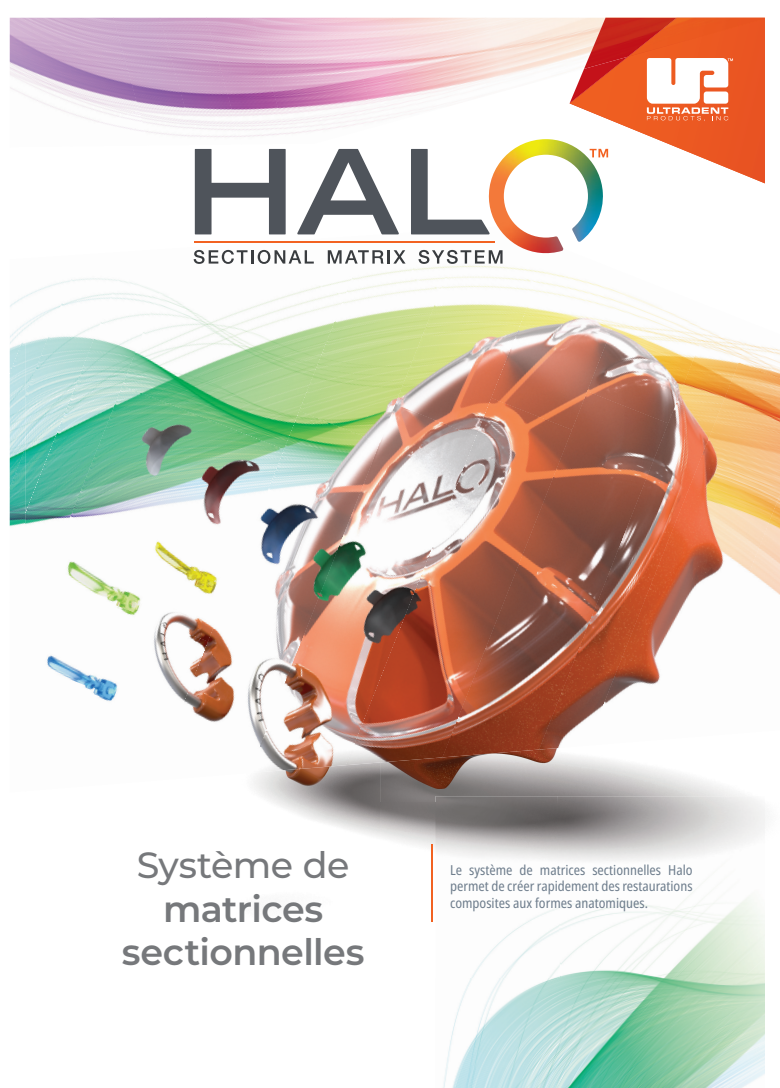
<style>
.page{position:relative;width:780px;height:1088px;background:#fff}
.page>*{position:absolute;margin:0;border:0;box-sizing:border-box;transform-origin:0 0}
.t1{font:600 36.38px/43.8px "Montserrat";letter-spacing:-.015em;color:#76787b;text-align:center}
.t2{font:500 36.38px "Montserrat";letter-spacing:-.015em;color:#76787b}
.t3{font:condensed 13.75px/16.5px "Noto Sans";color:#6f7e8d;text-align:justify}
</style>
<div class="page">
<img style="left:10px;top:488px;width:15px;height:39px">
<img style="left:10px;top:373px;width:15px;height:115px">
<img style="left:10px;top:296px;width:15px;height:77px">
<img style="left:327px;top:234px;width:82px;height:43px">
<img style="left:409px;top:234px;width:136px;height:43px">
<img style="left:327px;top:238px;width:8px;height:9px">
<img style="left:545px;top:272px;width:23px;height:5px">
<img style="left:409px;top:234px;width:19px;height:5px">
<img style="left:380px;top:757px;width:360px;height:46px">
<img style="left:253px;top:781px;width:127px;height:56px">
<img style="left:380px;top:803px;width:55px;height:119px">
<img style="left:764px;top:808px;width:1px;height:170px">
<img style="left:47px;top:655px;width:71px;height:46px">
<img style="left:154px;top:642px;width:226px;height:139px">
<img style="left:249px;top:443px;width:227px;height:330px">
<img style="left:346px;top:436px;width:226px;height:329px">
<img style="left:25px;top:280px;width:97px;height:244px">
<img style="left:442px;top:430px;width:134px;height:327px">
<img style="left:539px;top:333px;width:199px;height:416px">
<img style="left:46px;top:385px;width:238px;height:257px">
<img style="left:587px;top:362px;width:193px;height:384px">
<img style="left:25px;top:278px;width:94px;height:235px">
<img style="left:683px;top:586px;width:97px;height:152px">
<img style="left:25px;top:278px;width:47px;height:118px">
<img style="left:122px;top:281px;width:223px;height:169px">
<img style="left:743px;top:494px;width:37px;height:107px">
<img style="left:299px;top:277px;width:142px;height:166px">
<img style="left:395px;top:277px;width:142px;height:159px">
<img style="left:491px;top:277px;width:141px;height:153px">
<img style="left:587px;top:277px;width:126px;height:147px">
<img style="left:298px;top:277px;width:54px;height:19px">
<img style="left:411px;top:277px;width:34px;height:12px">
<img style="left:738px;top:341px;width:42px;height:38px">
<img style="left:523px;top:277px;width:16px;height:6px">
<img style="left:10px;top:18px;width:103px;height:93px">
<img style="left:113px;top:18px;width:47px;height:116px">
<img style="left:160px;top:18px;width:46px;height:119px">
<img style="left:206px;top:18px;width:46px;height:119px">
<img style="left:252px;top:18px;width:94px;height:119px">
<img style="left:346px;top:18px;width:52px;height:108px">
<img style="left:392px;top:18px;width:47px;height:97px">
<img style="left:439px;top:18px;width:46px;height:74px">
<img style="left:63px;top:111px;width:81px;height:15px">
<img style="left:113px;top:126px;width:35px;height:8px">
<img style="left:443px;top:978px;width:321px;height:110px">
<img style="left:560px;top:796px;width:204px;height:182px">
<img style="left:435px;top:796px;width:125px;height:182px">
<hr style="left:431px;top:844px;width:2px;height:77px;background:#f26221">
<svg style="left:194px;top:250px;width:120px;height:14px"></svg>
<svg style="left:328px;top:250px;width:55px;height:14px"></svg>
<hr style="left:387px;top:250px;width:3px;height:14px;background:#393c3f">
<svg style="left:393px;top:250px;width:12px;height:14px"></svg>
<svg style="left:418px;top:250px;width:84px;height:14px"></svg>
<img style="left:487px;top:139px;width:116px;height:115px">
<hr style="left:195px;top:241px;width:300px;height:2px;background:#f26221">
<svg style="left:195px;top:149px;width:90px;height:85px"></svg>
<svg style="left:297px;top:149px;width:102px;height:85px"></svg>
<svg style="left:411px;top:149px;width:79px;height:85px"></svg>
<svg style="left:569px;top:18px;width:195px;height:165px"></svg>
<h1 class="t2" style="left:137px;top:839px;width:214px">Système de</h1>
<h1 class="t1" style="left:122px;top:885px;width:244px">matrices sectionnelles</h1>
<p class="t3" style="left:450px;top:862px;width:244px">Le système de matrices sectionnelles Halo permet de créer rapidement des restaurations composites aux formes anatomiques.</p>
</div>
